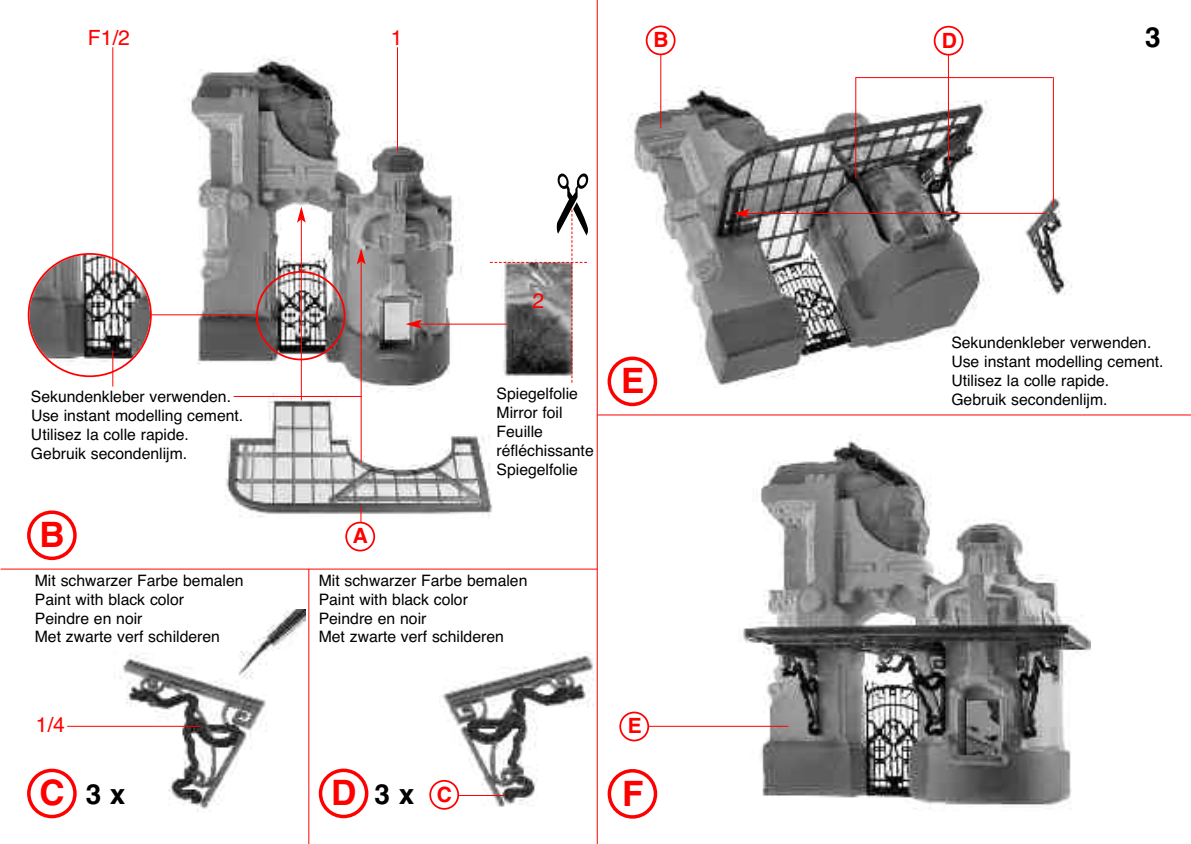
<style>
.page{position:relative;width:1191px;height:844px;background:#fff}
.page>*{position:absolute;margin:0;border:0;box-sizing:border-box;transform-origin:0 0}
.t1{font:700 35px "Helvetica";color:#f00}
.t2{font:700 28px "Helvetica";color:#000}
.t3{font:21px "Helvetica";color:#f00}
.t4{font:700 21px "Helvetica";color:#f00}
.t5{font:15.75px/18.9px "Helvetica";color:#000}
</style>
<div class="page">
<hr style="left:597px;top:0;width:1px;height:843px;background:#f00">
<hr style="left:308px;top:569px;width:1px;height:274px;background:#f00">
<hr style="left:597px;top:414px;width:594px;height:1px;background:#f00">
<hr style="left:1px;top:568px;width:596px;height:1px;background:#f00">
<img style="left:113px;top:609px;width:192px;height:203px">
<img style="left:439px;top:653px;width:155px;height:154px">
<img style="left:630px;top:85px;width:442px;height:301px">
<img style="left:736px;top:434px;width:354px;height:375px">
<img style="left:184px;top:57px;width:308px;height:460px">
<svg style="left:28px;top:253px;width:124px;height:124px"></svg>
<svg style="left:256px;top:271px;width:89px;height:89px"></svg>
<svg style="left:27px;top:510px;width:50px;height:50px"></svg>
<svg style="left:27px;top:768px;width:50px;height:50px"></svg>
<svg style="left:319px;top:768px;width:49px;height:50px"></svg>
<svg style="left:607px;top:356px;width:50px;height:50px"></svg>
<svg style="left:607px;top:769px;width:50px;height:49px"></svg>
<svg style="left:646px;top:25px;width:29px;height:30px"></svg>
<svg style="left:429px;top:779px;width:30px;height:30px"></svg>
<svg style="left:933px;top:26px;width:30px;height:30px"></svg>
<svg style="left:619px;top:711px;width:30px;height:30px"></svg>
<hr style="left:112px;top:47px;width:1px;height:228px;background:#f00">
<hr style="left:112px;top:350px;width:1px;height:36px;background:#f00">
<svg style="left:345px;top:506px;width:30px;height:45px"></svg>
<hr style="left:397px;top:47px;width:1px;height:104px;background:#f00">
<hr style="left:660px;top:55px;width:1px;height:73px;background:#f00">
<hr style="left:948px;top:55px;width:1px;height:108px;background:#f00">
<hr style="left:855px;top:77px;width:197px;height:1px;background:#f00">
<hr style="left:855px;top:77px;width:1px;height:101px;background:#f00">
<hr style="left:1053px;top:77px;width:1px;height:129px;background:#f00">
<hr style="left:234px;top:396px;width:127px;height:1px;background:#f00">
<hr style="left:67px;top:725px;width:133px;height:1px;background:#f00">
<hr style="left:648px;top:725px;width:140px;height:1px;background:#f00">
<hr style="left:458px;top:794px;width:47px;height:1px;background:#f00">
<svg style="left:490px;top:173px;width:99px;height:209px"></svg>
<hr style="left:419px;top:323px;width:88px;height:1px;background:#f00">
<svg style="left:405px;top:319px;width:17px;height:9px"></svg>
<hr style="left:746px;top:213px;width:299px;height:1px;background:#f00">
<svg style="left:733px;top:209px;width:16px;height:9px"></svg>
<hr style="left:151px;top:314px;width:107px;height:1px;background:#f00">
<hr style="left:301px;top:219px;width:1px;height:181px;background:#f00">
<svg style="left:297px;top:206px;width:9px;height:16px"></svg>
<hr style="left:361px;top:261px;width:1px;height:200px;background:#f00">
<svg style="left:357px;top:248px;width:8px;height:16px"></svg>
<h3 class="t3" style="left:88px;top:25px;width:44px">F1/2</h3>
<h3 class="t3" style="left:391px;top:25px;width:13px">1</h3>
<h3 class="t4" style="left:653px;top:32px;width:17px">B</h3>
<p class="t5" style="left:31px;top:387px;width:214px">Sekundenkleber verwenden.<br>Use instant modelling cement.<br>Utilisez la colle rapide.<br>Gebruik secondenlijm.</p>
<h1 class="t1" style="left:40px;top:522px;width:27px">B</h1>
<h3 class="t4" style="left:353px;top:527px;width:17px">A</h3>
<h3 class="t3" style="left:532px;top:288px;width:13px">2</h3>
<p class="t5" style="left:496px;top:384px;width:99px">Spiegelfolie<br>Mirror foil<br>Feuille réfléchissante<br>Spiegelfolie</p>
<p class="t5" style="left:35px;top:570px;width:210px">Mit schwarzer Farbe bemalen<br>Paint with black color<br>Peindre en noir<br>Met zwarte verf schilderen</p>
<p class="t5" style="left:319px;top:570px;width:210px">Mit schwarzer Farbe bemalen<br>Paint with black color<br>Peindre en noir<br>Met zwarte verf schilderen</p>
<h3 class="t3" style="left:36px;top:712px;width:31px">1/4</h3>
<h1 class="t1" style="left:40px;top:780px;width:27px">C</h1>
<h1 class="t1" style="left:331px;top:779px;width:27px">D</h1>
<h2 class="t2" style="left:86px;top:783px;width:41px">3 x</h2>
<h2 class="t2" style="left:375px;top:783px;width:41px">3 x</h2>
<h3 class="t4" style="left:437px;top:786px;width:17px">C</h3>
<h1 class="t1" style="left:621px;top:368px;width:25px">E</h1>
<h3 class="t4" style="left:628px;top:718px;width:16px">E</h3>
<h1 class="t1" style="left:622px;top:780px;width:23px">F</h1>
<h3 class="t4" style="left:941px;top:32px;width:17px">D</h3>
<h2 class="t2" style="left:1145px;top:27px;width:17px">3</h2>
<p class="t5" style="left:951px;top:333px;width:214px">Sekundenkleber verwenden.<br>Use instant modelling cement.<br>Utilisez la colle rapide.<br>Gebruik secondenlijm.</p>
</div>
